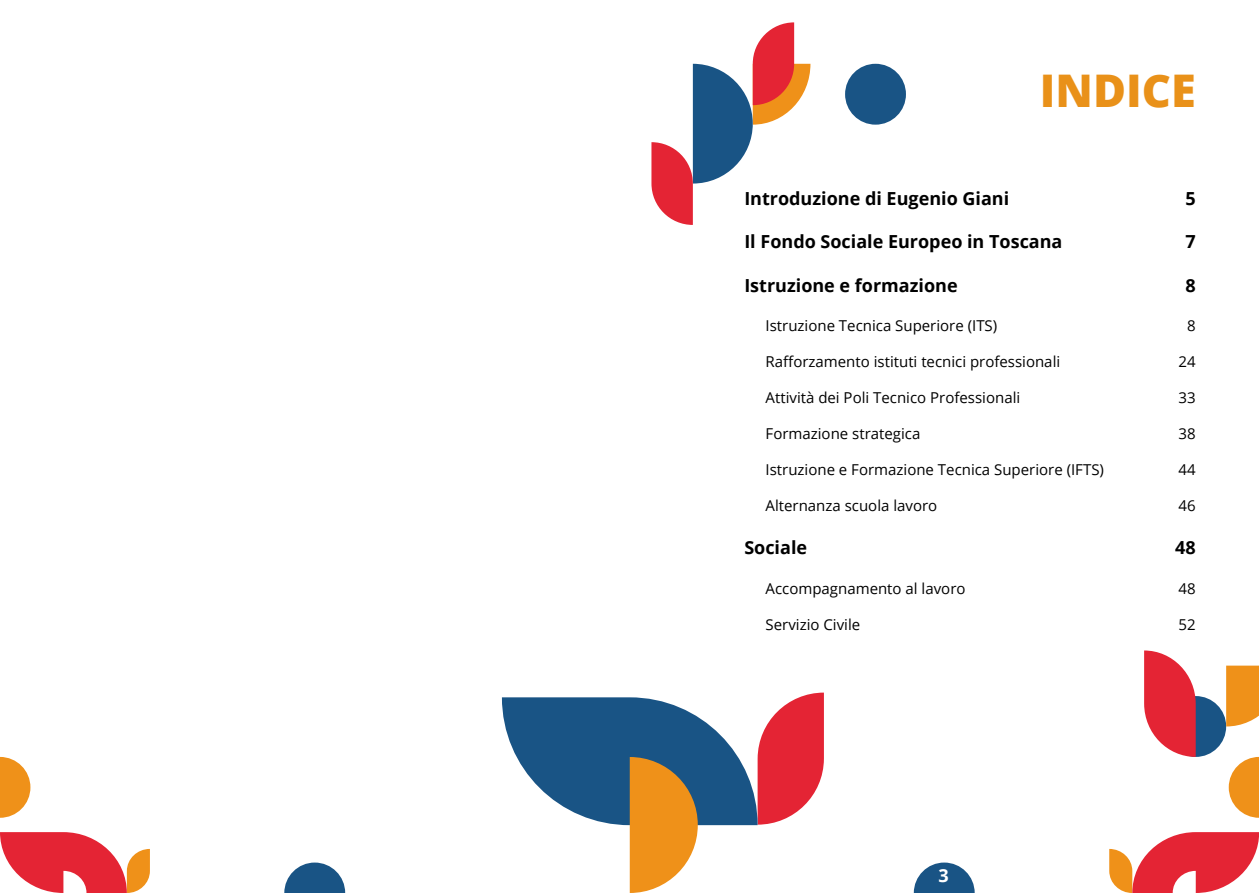
<style>
.page{position:relative;width:1259px;height:893px;background:#fff}
.page>*{position:absolute;margin:0;border:0;box-sizing:border-box;transform-origin:0 0}
.t1{font:800 45px "Open Sans";color:#e99119}
.t2{font:700 18px "Open Sans";color:#000}
.t3{font:700 18px "Open Sans";color:#fff}
.t4{font:15px "Open Sans";color:#000}
</style>
<div class="page">
<svg style="left:914px;top:862px;width:60px;height:31px"></svg>
<svg style="left:0;top:757px;width:30px;height:61px"></svg>
<svg style="left:0;top:832px;width:150px;height:61px"></svg>
<svg style="left:1228px;top:757px;width:31px;height:61px"></svg>
<svg style="left:1109px;top:832px;width:150px;height:61px"></svg>
<div style="left:845px;top:64px;width:61px;height:61px;background:#195485;border-radius:50%"></div>
<div style="left:1165px;top:696px;width:61px;height:61px;background:#195485;border-radius:50%"></div>
<svg style="left:284px;top:862px;width:61px;height:31px"></svg>
<svg style="left:1144px;top:650px;width:51px;height:107px"></svg>
<svg style="left:1226px;top:666px;width:33px;height:60px;background:#ef9725"></svg>
<svg style="left:502px;top:693px;width:322px;height:200px"></svg>
<svg style="left:651px;top:22px;width:159px;height:203px"></svg>
<h1 class="t1" style="left:1040px;top:56px;width:157px">INDICE</h1>
<p class="t2" style="left:744px;top:186px;width:266px">Introduzione di Eugenio Giani</p>
<p class="t2" style="left:744px;top:229px;width:320px">Il Fondo Sociale Europeo in Toscana</p>
<p class="t2" style="left:744px;top:272px;width:215px">Istruzione e formazione</p>
<p class="t4" style="left:765px;top:315px;width:233px">Istruzione Tecnica Superiore (ITS)</p>
<p class="t4" style="left:765px;top:351px;width:296px">Rafforzamento istituti tecnici professionali</p>
<p class="t4" style="left:765px;top:387px;width:256px">Attività dei Poli Tecnico Professionali</p>
<p class="t4" style="left:765px;top:423px;width:156px">Formazione strategica</p>
<p class="t4" style="left:765px;top:459px;width:340px">Istruzione e Formazione Tecnica Superiore (IFTS)</p>
<p class="t4" style="left:765px;top:495px;width:173px">Alternanza scuola lavoro</p>
<p class="t2" style="left:744px;top:535px;width:64px">Sociale</p>
<p class="t4" style="left:765px;top:578px;width:201px">Accompagnamento al lavoro</p>
<p class="t4" style="left:765px;top:614px;width:96px">Servizio Civile</p>
<p class="t2" style="left:1185px;top:186px;width:12px">5</p>
<p class="t2" style="left:1185px;top:229px;width:12px">7</p>
<p class="t2" style="left:1185px;top:272px;width:12px">8</p>
<p class="t4" style="left:1187px;top:315px;width:10px">8</p>
<p class="t4" style="left:1178px;top:351px;width:19px">24</p>
<p class="t4" style="left:1178px;top:387px;width:19px">33</p>
<p class="t4" style="left:1178px;top:423px;width:19px">38</p>
<p class="t4" style="left:1178px;top:459px;width:19px">44</p>
<p class="t4" style="left:1178px;top:495px;width:19px">46</p>
<p class="t2" style="left:1175px;top:535px;width:22px">48</p>
<p class="t4" style="left:1178px;top:578px;width:19px">48</p>
<p class="t4" style="left:1178px;top:614px;width:19px">52</p>
<p class="t3" style="left:938px;top:862px;width:12px">3</p>
</div>
